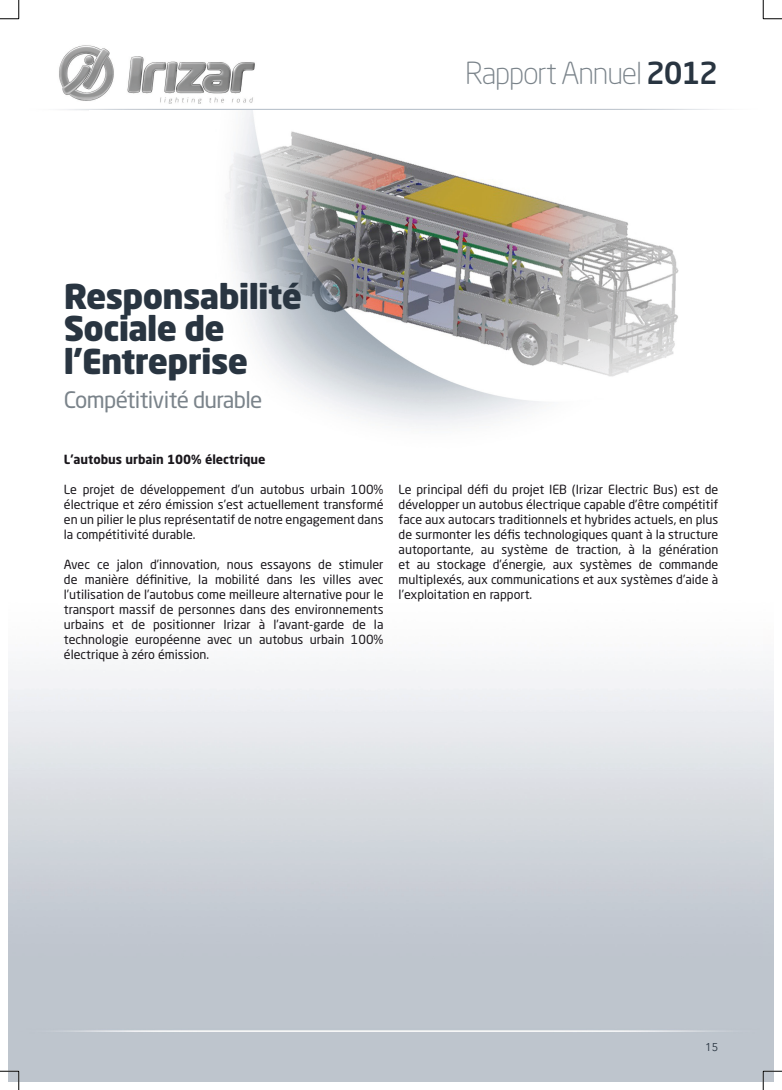
<style>
.page{position:relative;width:782px;height:1090px;background:#fff}
.page>*{position:absolute;margin:0;border:0;box-sizing:border-box;transform-origin:0 0}
.t1{font:900 33.75px "Neo Sans Std";letter-spacing:-.02em;color:#293541}
.t2{font:300 30px "Neo Sans Std";letter-spacing:-.04em;color:#7a838a}
.t3{font:22.5px "Neo Sans Std";letter-spacing:-.03em;color:#7a838a}
.t4{font:12.5px/15px "Neo Sans Std";color:#1a171c;text-align:justify}
.t5{font:700 12.5px "Neo Sans Std";color:#1a171c}
.t6{font:11.25px "Avenir Next LT Pro";color:#293541}
.s1{font-weight:500;color:#293541}
</style>
<div class="page">
<img style="left:8px;top:45px;width:765px;height:1037px">
<img style="left:90px;top:111px;width:673px;height:354px">
<svg style="left:0;top:0;width:20px;height:20px"></svg>
<svg style="left:0;top:1071px;width:20px;height:19px"></svg>
<svg style="left:762px;top:0;width:20px;height:20px"></svg>
<svg style="left:762px;top:1071px;width:20px;height:19px"></svg>
<p class="t2" style="left:465px;top:55px;width:254px">Rapport Annuel <span class="s1">2012</span></p>
<p class="t1" style="left:64px;top:274px;width:240px">Responsabilité</p>
<p class="t1" style="left:64px;top:306px;width:162px">Sociale de</p>
<p class="t1" style="left:64px;top:339px;width:186px">l’Entreprise</p>
<p class="t3" style="left:64px;top:386px;width:200px">Compétitivité durable</p>
<p class="t5" style="left:64px;top:451px;width:203px">L’autobus urbain 100% électrique</p>
<p class="t4" style="left:64px;top:482px;width:321px">Le projet de développement d’un autobus urbain 100% électrique et zéro émission s’est actuellement transformé en un pilier le plus représentatif de notre engagement dans la compétitivité durable.</p>
<p class="t4" style="left:64px;top:557px;width:321px">Avec ce jalon d’innovation, nous essayons de stimuler de manière définitive, la mobilité dans les villes avec l’utilisation de l’autobus come meilleure alternative pour le transport massif de personnes dans des environnements urbains et de positionner Irizar à l’avant-garde de la technologie européenne avec un autobus urbain 100% électrique à zéro émission.</p>
<p class="t4" style="left:398px;top:482px;width:321px">Le principal défi du projet IEB (Irizar Electric Bus) est de développer un autobus électrique capable d’être compétitif face aux autocars traditionnels et hybrides actuels, en plus de surmonter les défis technologiques quant à la structure autoportante, au système de traction, à la génération et au stockage d’énergie, aux systèmes de commande multiplexés, aux communications et aux systèmes d’aide à l’exploitation en rapport.</p>
<p class="t6" style="left:705px;top:1040px;width:15px">15</p>
</div>
